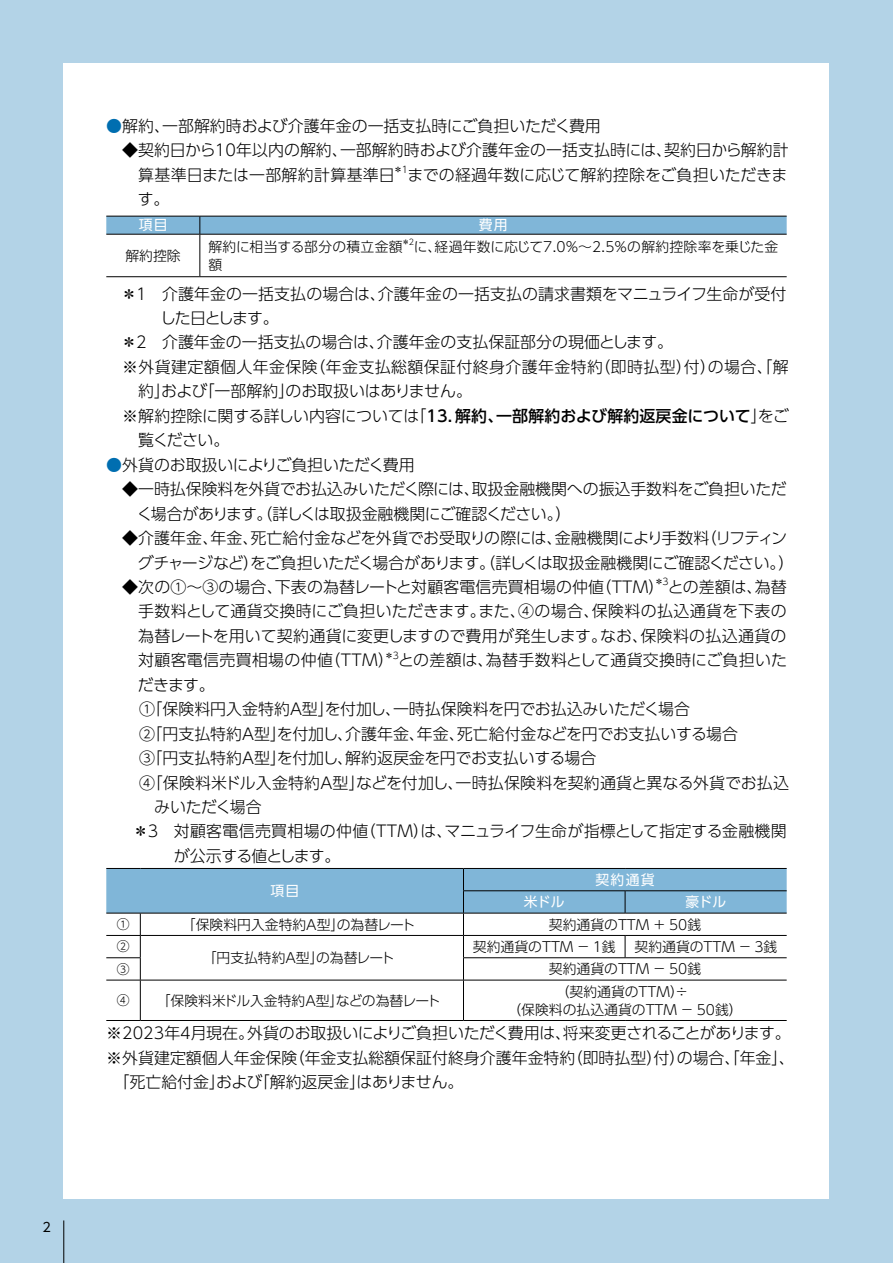
<style>
.page{position:relative;width:893px;height:1263px;background:#b3d3e7}
.page>*{position:absolute;margin:0;border:0;box-sizing:border-box;transform-origin:0 0}
.t1{font:300 15.9px/24.5px "UD Shin Go Pr 6";color:#000}
.t2{font:300 15.9px/24.5px "UD Shin Go Pr 6";letter-spacing:-.02em;color:#000}
.t3{font:300 15.9px "UD Shin Go Pr 6";letter-spacing:-.03em;color:#000}
.t4{font:300 15.9px "UD Shin Go Pr 6";letter-spacing:.025em;color:#000}
.t5{font:300 15.9px "UD Shin Go Pr 6";letter-spacing:.02em;color:#000}
.t6{font:300 15.9px "UD Shin Go Pr 6";letter-spacing:-.055em;color:#000}
.t7{font:300 15.9px "UD Shin Go Pr 6";letter-spacing:-.085em;color:#000}
.t8{font:300 15.9px "UD Shin Go Pr 6";letter-spacing:-.025em;color:#000}
.t9{font:300 13.8px/18px "UD Shin Go Pr 6";color:#000;text-align:center}
.t10{font:300 13.8px "UD Shin Go Pr 6";letter-spacing:-.02em;color:#000}
.t11{font:13.8px "UD Shin Go Pr 6";letter-spacing:.095em;color:#fff}
.t12{font:300 13.8px "UD Shin Go Pr 6";letter-spacing:.02em;color:#000}
.t13{font:300 12.75px "UD Shin Go Pr 6";color:#000}
.t14{font:12.75px "UD Shin Go Pr 6";color:#000}
.t15{font:300 9.3px "UD Shin Go Pr 6";color:#000}
.t16{font:300 8.1px "UD Shin Go Pr 6";color:#000}
.s1{color:#006eb0}
.s2{font-weight:500}
</style>
<div class="page">
<div style="left:64px;top:64px;width:765px;height:1135px;background:#fff"></div>
<hr style="left:63px;top:1220px;width:1px;height:43px;background:#000">
<svg style="left:106px;top:217px;width:681px;height:59px"></svg>
<hr style="left:106px;top:276px;width:94px;height:1px;background:#000">
<hr style="left:106px;top:216px;width:94px;height:1px;background:#000">
<hr style="left:200px;top:216px;width:587px;height:1px;background:#000">
<hr style="left:106px;top:234px;width:94px;height:1px;background:#000">
<hr style="left:200px;top:234px;width:587px;height:1px;background:#000">
<hr style="left:200px;top:234px;width:1px;height:42px;background:#000">
<hr style="left:200px;top:276px;width:587px;height:1px;background:#000">
<hr style="left:106px;top:980px;width:34px;height:1px;background:#000">
<hr style="left:140px;top:980px;width:323px;height:1px;background:#000">
<hr style="left:140px;top:980px;width:1px;height:40px;background:#000">
<hr style="left:463px;top:980px;width:162px;height:1px;background:#000">
<hr style="left:463px;top:980px;width:1px;height:40px;background:#000">
<hr style="left:625px;top:980px;width:162px;height:1px;background:#000">
<svg style="left:106px;top:868px;width:681px;height:112px"></svg>
<hr style="left:106px;top:913px;width:34px;height:1px;background:#000">
<hr style="left:140px;top:913px;width:323px;height:1px;background:#000">
<hr style="left:463px;top:913px;width:162px;height:1px;background:#000">
<hr style="left:625px;top:913px;width:162px;height:1px;background:#000">
<hr style="left:106px;top:1020px;width:34px;height:1px;background:#000">
<hr style="left:140px;top:1020px;width:323px;height:1px;background:#000">
<hr style="left:463px;top:1020px;width:162px;height:1px;background:#000">
<hr style="left:625px;top:1020px;width:162px;height:1px;background:#000">
<p class="t14" style="left:43px;top:1216px;width:10px">2</p>
<p class="t1" style="left:106px;top:113px;width:496px"><span class="s1">●</span>解約、一部解約時および介護年金の一括支払時にご負担いただく費用</p>
<p class="t1" style="left:138px;top:138px;width:652px;text-indent:-16px">◆契約日から10年以内の解約、一部解約時および介護年金の一括支払時には、契約日から解約計算基準日または一部解約計算基準日</p>
<p class="t15" style="left:393px;top:162px;width:16px">＊1</p>
<p class="t1" style="left:407px;top:162px;width:381px">までの経過年数に応じて解約控除をご負担いただきま</p>
<p class="t1" style="left:138px;top:187px;width:33px">す。</p>
<p class="t11" style="left:139px;top:214px;width:30px">項目</p>
<p class="t11" style="left:479px;top:214px;width:31px">費用</p>
<p class="t9" style="left:125px;top:246px;width:57px">解約控除</p>
<p class="t12" style="left:208px;top:235px;width:196px">解約に相当する部分の積立金額</p>
<p class="t16" style="left:402px;top:235px;width:14px">＊2</p>
<p class="t9" style="left:414px;top:237px;width:366px">に、経過年数に応じて7.0％～2.5％の解約控除率を乗じた金</p>
<p class="t9" style="left:208px;top:255px;width:15px">額</p>
<p class="t1" style="left:121px;top:281px;width:667px">＊1 介護年金の一括支払の場合は、介護年金の一括支払の請求書類をマニュライフ生命が受付</p>
<p class="t7" style="left:160px;top:305px;width:120px">した日とします。</p>
<p class="t1" style="left:121px;top:330px;width:553px">＊2 介護年金の一括支払の場合は、介護年金の支払保証部分の現価とします。</p>
<p class="t4" style="left:122px;top:354px;width:668px">※外貨建定額個人年金保険（年金支払総額保証付終身介護年金特約（即時払型）付）の場合、「解</p>
<p class="t1" style="left:138px;top:378px;width:335px">約」および「一部解約」のお取扱いはありません。</p>
<p class="t3" style="left:122px;top:403px;width:668px">※解約控除に関する詳しい内容については「<span class="s2">13．解約、一部解約および解約返戻金について</span>」をご</p>
<p class="t1" style="left:138px;top:427px;width:93px">覧ください。</p>
<p class="t1" style="left:106px;top:452px;width:310px"><span class="s1">●</span>外貨のお取扱いによりご負担いただく費用</p>
<p class="t1" style="left:137px;top:476px;width:651px;text-indent:-15px">◆一時払保険料を外貨でお払込みいただく際には、取扱金融機関への振込手数料をご負担いただく場合があります。（詳しくは取扱金融機関にご確認ください。）</p>
<p class="t2" style="left:138px;top:525px;width:658px;text-indent:-16px">◆介護年金、年金、死亡給付金などを外貨でお受取りの際には、金融機関により手数料（リフティングチャージなど）をご負担いただく場合があります。（詳しくは取扱金融機関にご確認ください。）</p>
<p class="t1" style="left:122px;top:574px;width:666px">◆次の①～③の場合、下表の為替レートと対顧客電信売買相場の仲値（TTM）との差額は、為替</p>
<p class="t15" style="left:654px;top:574px;width:16px">＊3</p>
<p class="t1" style="left:138px;top:599px;width:650px;text-align:justify">手数料として通貨交換時にご負担いただきます。また、④の場合、保険料の払込通貨を下表の為替レートを用いて契約通貨に変更しますので費用が発生します。なお、保険料の払込通貨の対顧客電信売買相場の仲値（TTM）との差額は、為替手数料として通貨交換時にご負担いた</p>
<p class="t15" style="left:384px;top:647px;width:16px">＊3</p>
<p class="t1" style="left:138px;top:672px;width:78px">だきます。</p>
<p class="t1" style="left:139px;top:696px;width:552px">①「保険料円入金特約Ａ型」を付加し、一時払保険料を円でお払込みいただく場合</p>
<p class="t1" style="left:139px;top:721px;width:600px">②「円支払特約Ａ型」を付加し、介護年金、年金、死亡給付金などを円でお支払いする場合</p>
<p class="t1" style="left:139px;top:745px;width:459px">③「円支払特約Ａ型」を付加し、解約返戻金を円でお支払いする場合</p>
<p class="t1" style="left:139px;top:770px;width:651px">④「保険料米ドル入金特約Ａ型」などを付加し、一時払保険料を契約通貨と異なる外貨でお払込</p>
<p class="t8" style="left:154px;top:794px;width:109px">みいただく場合</p>
<p class="t5" style="left:133px;top:818px;width:655px">＊3 対顧客電信売買相場の仲値（TTM）は、マニュライフ生命が指標として指定する金融機関</p>
<p class="t6" style="left:174px;top:843px;width:168px">が公示する値とします。</p>
<p class="t11" style="left:270px;top:880px;width:30px">項目</p>
<p class="t11" style="left:595px;top:868px;width:61px">契約通貨</p>
<p class="t11" style="left:524px;top:891px;width:43px">米ドル</p>
<p class="t11" style="left:685px;top:891px;width:43px">豪ドル</p>
<p class="t13" style="left:117px;top:914px;width:14px">①</p>
<p class="t9" style="left:182px;top:915px;width:235px">「保険料円入金特約Ａ型」の為替レート</p>
<p class="t9" style="left:549px;top:915px;width:154px">契約通貨のTTM ＋ 50銭</p>
<p class="t13" style="left:117px;top:936px;width:14px">②</p>
<p class="t9" style="left:203px;top:948px;width:193px">「円支払特約Ａ型」の為替レート</p>
<p class="t9" style="left:473px;top:937px;width:144px">契約通貨のTTM －１銭</p>
<p class="t9" style="left:634px;top:937px;width:144px">契約通貨のTTM －３銭</p>
<p class="t13" style="left:117px;top:958px;width:14px">③</p>
<p class="t9" style="left:549px;top:959px;width:154px">契約通貨のTTM － 50銭</p>
<p class="t13" style="left:117px;top:990px;width:14px">④</p>
<p class="t10" style="left:157px;top:989px;width:285px">「保険料米ドル入金特約Ａ型」などの為替レート</p>
<p class="t9" style="left:507px;top:982px;width:237px">（契約通貨のTTM）÷<br>（保険料の払込通貨のTTM － 50銭）</p>
<p class="t1" style="left:106px;top:1020px;width:686px">※2023年4月現在。外貨のお取扱いによりご負担いただく費用は、将来変更されることがあります。</p>
<p class="t1" style="left:106px;top:1045px;width:690px">※外貨建定額個人年金保険（年金支払総額保証付終身介護年金特約（即時払型）付）の場合、「年金」、</p>
<p class="t1" style="left:114px;top:1069px;width:352px">「死亡給付金」および「解約返戻金」はありません。</p>
</div>
